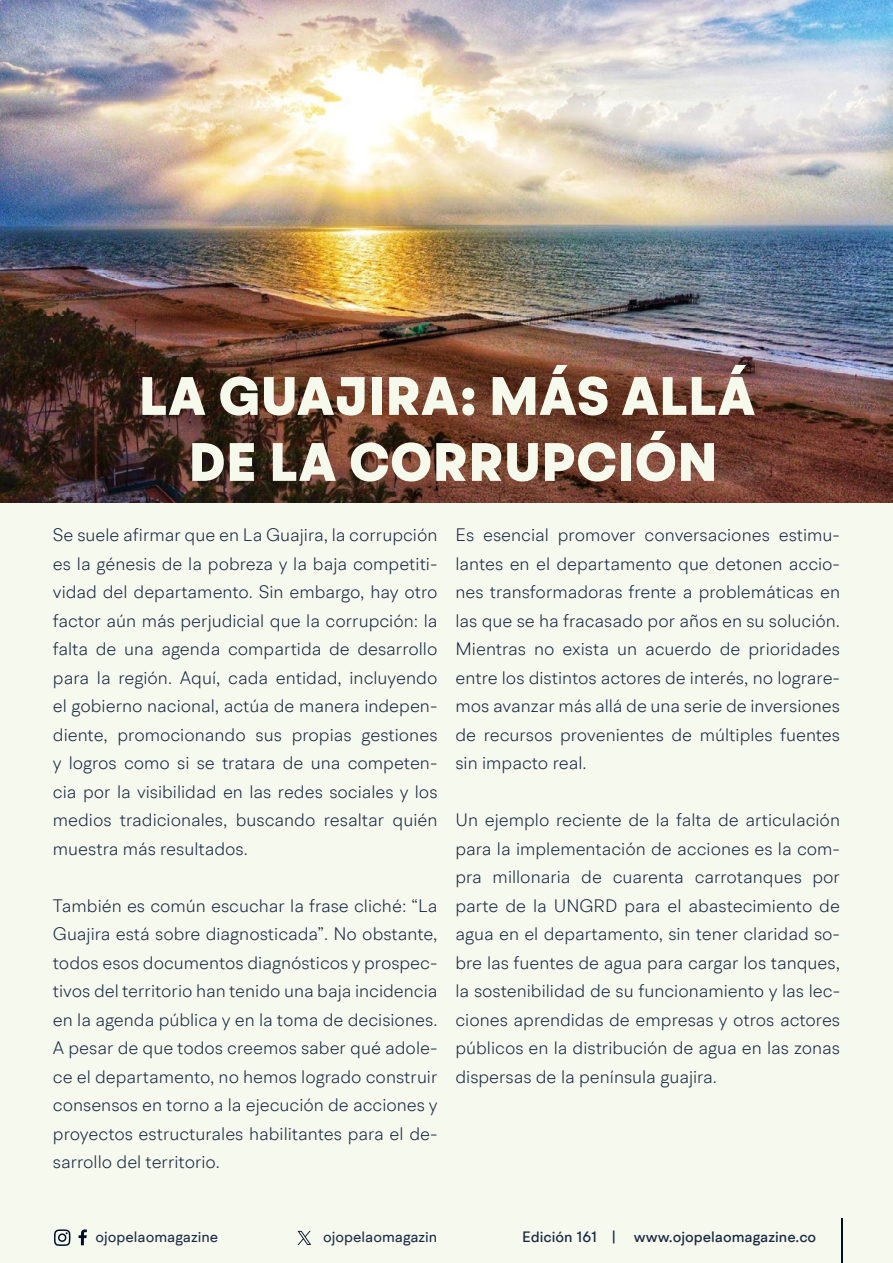
<style>
.page{position:relative;width:893px;height:1263px;background:#f6f9ee}
.page>*{position:absolute;margin:0;border:0;box-sizing:border-box;transform-origin:0 0}
.t1{font:900 54px/66px "BR Hendrix";letter-spacing:.01em;color:#f5faed;text-align:center}
.t2{font:300 18px/28.5px "BR Hendrix";color:#1b2943;text-align:justify}
.t3{font:500 15px "BR Hendrix";color:#1b2943}
.t4{font:15px "BR Hendrix";color:#1b2943}
</style>
<div class="page">
<svg style="left:79px;top:1229px;width:8px;height:16px"></svg>
<svg style="left:54px;top:1229px;width:17px;height:17px"></svg>
<hr style="left:841px;top:1219px;width:1px;height:44px;background:#000f2b">
<svg style="left:298px;top:1231px;width:13px;height:14px"></svg>
<img style="left:0;top:0;width:893px;height:502px">
<h1 class="t1" style="left:139px;top:365px;width:618px">LA GUAJIRA: MÁS ALLÁ<br>DE LA CORRUPCIÓN</h1>
<p class="t2" style="left:53px;top:521px;width:386px">Se suele afirmar que en La Guajira, la corrupción es la génesis de la pobreza y la baja competiti&shy;vidad del departamento. Sin embargo, hay otro factor aún más perjudicial que la corrupción: la falta de una agenda compartida de desarrollo para la región. Aquí, cada entidad, incluyendo el gobierno nacional, actúa de manera indepen&shy;diente, promocionando sus propias gestiones y logros como si se tratara de una competen&shy;cia por la visibilidad en las redes sociales y los medios tradicionales, buscando resaltar quién muestra más resultados.</p>
<p class="t2" style="left:53px;top:891px;width:386px">También es común escuchar la frase cliché: “La Guajira está sobre diagnosticada”. No obstante, todos esos documentos diagnósticos y prospec&shy;tivos del territorio han tenido una baja incidencia en la agenda pública y en la toma de decisiones.<br>A pesar de que todos creemos saber qué adole&shy;ce el departamento, no hemos logrado construir consensos en torno a la ejecución de acciones y proyectos estructurales habilitantes para el de&shy;sarrollo del territorio.</p>
<p class="t2" style="left:455px;top:520px;width:386px">Es esencial promover conversaciones estimu&shy;lantes en el departamento que detonen accio&shy;nes transformadoras frente a problemáticas en las que se ha fracasado por años en su solución.<br>Mientras no exista un acuerdo de prioridades entre los distintos actores de interés, no lograre&shy;mos avanzar más allá de una serie de inversiones de recursos provenientes de múltiples fuentes sin impacto real.</p>
<p class="t2" style="left:455px;top:805px;width:386px">Un ejemplo reciente de la falta de articulación para la implementación de acciones es la com&shy;pra millonaria de cuarenta carrotanques por parte de la UNGRD para el abastecimiento de agua en el departamento, sin tener claridad so&shy;bre las fuentes de agua para cargar los tanques, la sostenibilidad de su funcionamiento y las lec&shy;ciones aprendidas de empresas y otros actores públicos en la distribución de agua en las zonas dispersas de la península guajira.</p>
<p class="t4" style="left:96px;top:1227px;width:124px">ojopelaomagazine</p>
<p class="t4" style="left:323px;top:1227px;width:116px">ojopelaomagazin</p>
<p class="t3" style="left:522px;top:1227px;width:296px">Edición 161 | www.ojopelaomagazine.co</p>
</div>
